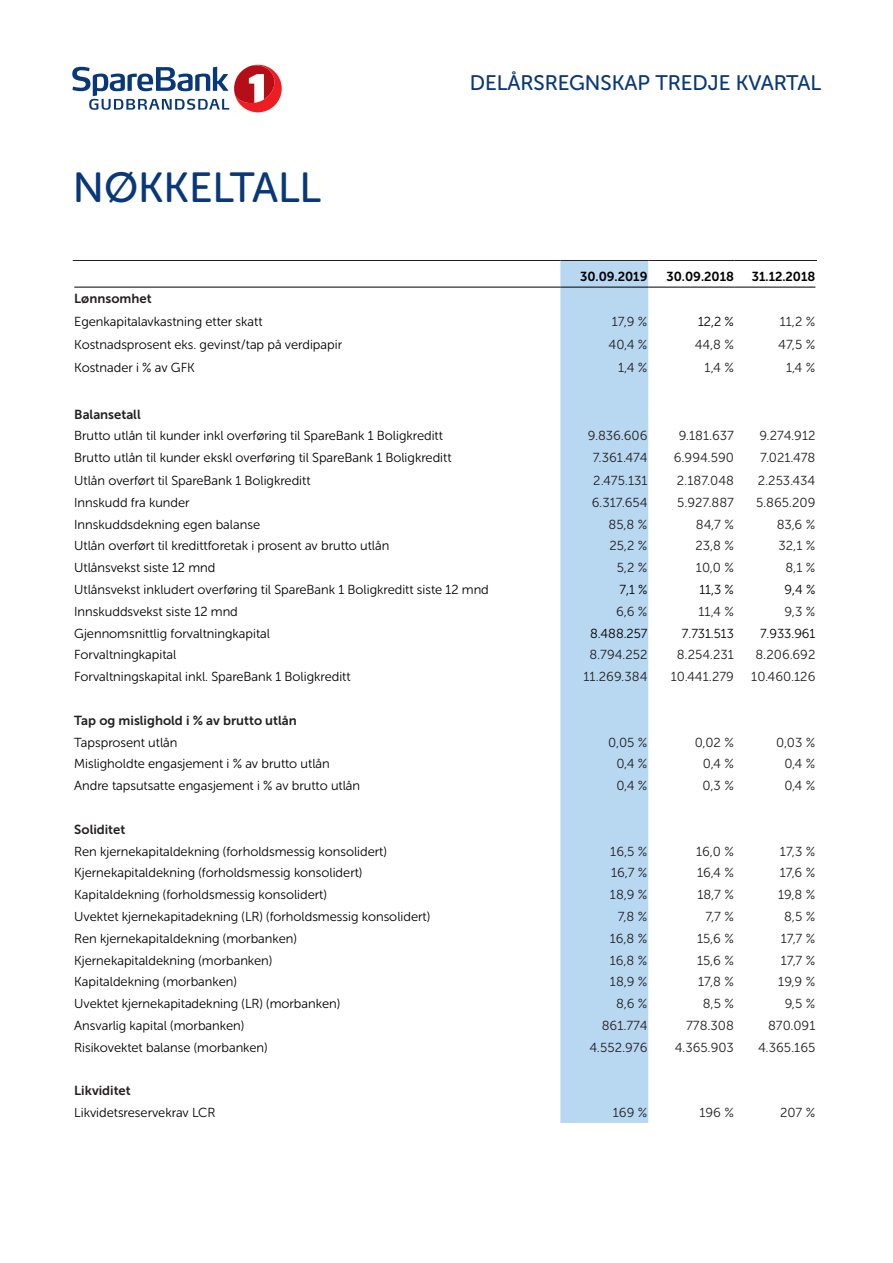
<style>
.page{position:relative;width:893px;height:1263px;background:#fff}
.page>*{position:absolute;margin:0;border:0;box-sizing:border-box;transform-origin:0 0}
.t1{font:42px "Museo Sans Rounded 500";color:#083879}
.t2{font:21px "Museo Sans Rounded 500";color:#083879}
.t3{font:13.05px "Museo Sans Rounded 300";color:#000001}
.t4{font:13.05px "Museo Sans 300";color:#231f20}
.t5{font:13.05px "Museo Sans 700";color:#231f20}
.t6{font:13.05px "Museo Sans Rounded 700";color:#000001}
</style>
<div class="page">
<svg style="left:72px;top:64px;width:210px;height:48px"></svg>
<div style="left:560px;top:261px;width:88px;height:862px;background:#b8d8f1"></div>
<hr style="left:73px;top:260px;width:487px;height:1px;background:#231f20">
<hr style="left:560px;top:260px;width:88px;height:1px;background:#231f20">
<hr style="left:648px;top:260px;width:87px;height:1px;background:#231f20">
<hr style="left:735px;top:260px;width:82px;height:1px;background:#231f20">
<hr style="left:74px;top:287px;width:486px;height:1px;background:#000001">
<hr style="left:560px;top:287px;width:88px;height:1px;background:#000001">
<hr style="left:648px;top:287px;width:87px;height:1px;background:#000001">
<hr style="left:735px;top:287px;width:80px;height:1px;background:#000001">
<h1 class="t1" style="left:73px;top:164px;width:250px">NØKKELTALL</h1>
<h2 class="t2" style="left:470px;top:71px;width:353px">DELÅRSREGNSKAP TREDJE KVARTAL</h2>
<p class="t6" style="left:580px;top:269px;width:69px">30.09.2019</p>
<p class="t6" style="left:666px;top:269px;width:69px">30.09.2018</p>
<p class="t6" style="left:752px;top:269px;width:65px">31.12.2018</p>
<p class="t5" style="left:74px;top:291px;width:79px">Lønnsomhet</p>
<p class="t3" style="left:74px;top:314px;width:190px">Egenkapitalavkastning etter skatt</p>
<p class="t4" style="left:612px;top:314px;width:37px">17,9 %</p>
<p class="t3" style="left:698px;top:314px;width:37px">12,2 %</p>
<p class="t4" style="left:780px;top:314px;width:37px">11,2 %</p>
<p class="t3" style="left:74px;top:337px;width:269px">Kostnadsprosent eks. gevinst/tap på verdipapir</p>
<p class="t4" style="left:609px;top:337px;width:40px">40,4 %</p>
<p class="t4" style="left:695px;top:337px;width:41px">44,8 %</p>
<p class="t4" style="left:778px;top:337px;width:39px">47,5 %</p>
<p class="t3" style="left:74px;top:360px;width:122px">Kostnader i % av GFK</p>
<p class="t4" style="left:618px;top:360px;width:31px">1,4 %</p>
<p class="t4" style="left:705px;top:360px;width:31px">1,4 %</p>
<p class="t4" style="left:786px;top:360px;width:31px">1,4 %</p>
<p class="t5" style="left:74px;top:407px;width:68px">Balansetall</p>
<p class="t3" style="left:74px;top:429px;width:370px">Brutto utlån til kunder inkl overføring til SpareBank 1 Boligkreditt</p>
<p class="t4" style="left:588px;top:429px;width:61px">9.836.606</p>
<p class="t4" style="left:679px;top:429px;width:57px">9.181.637</p>
<p class="t4" style="left:759px;top:429px;width:58px">9.274.912</p>
<p class="t3" style="left:74px;top:451px;width:379px">Brutto utlån til kunder ekskl overføring til SpareBank 1 Boligkreditt</p>
<p class="t4" style="left:593px;top:451px;width:56px">7.361.474</p>
<p class="t4" style="left:674px;top:451px;width:62px">6.994.590</p>
<p class="t4" style="left:760px;top:451px;width:57px">7.021.478</p>
<p class="t3" style="left:74px;top:473px;width:238px">Utlån overført til SpareBank 1 Boligkreditt</p>
<p class="t4" style="left:593px;top:473px;width:56px">2.475.131</p>
<p class="t4" style="left:677px;top:473px;width:59px">2.187.048</p>
<p class="t4" style="left:758px;top:473px;width:59px">2.253.434</p>
<p class="t3" style="left:74px;top:495px;width:117px">Innskudd fra kunder</p>
<p class="t4" style="left:592px;top:495px;width:57px">6.317.654</p>
<p class="t4" style="left:677px;top:495px;width:58px">5.927.887</p>
<p class="t4" style="left:756px;top:495px;width:61px">5.865.209</p>
<p class="t3" style="left:74px;top:517px;width:187px">Innskuddsdekning egen balanse</p>
<p class="t4" style="left:609px;top:517px;width:40px">85,8 %</p>
<p class="t4" style="left:696px;top:517px;width:40px">84,7 %</p>
<p class="t4" style="left:777px;top:517px;width:40px">83,6 %</p>
<p class="t3" style="left:74px;top:539px;width:317px">Utlån overført til kredittforetak i prosent av brutto utlån</p>
<p class="t4" style="left:609px;top:539px;width:40px">25,2 %</p>
<p class="t4" style="left:695px;top:539px;width:40px">23,8 %</p>
<p class="t4" style="left:778px;top:539px;width:39px">32,1 %</p>
<p class="t3" style="left:74px;top:561px;width:143px">Utlånsvekst siste 12 mnd</p>
<p class="t4" style="left:617px;top:561px;width:32px">5,2 %</p>
<p class="t4" style="left:696px;top:561px;width:40px">10,0 %</p>
<p class="t4" style="left:785px;top:561px;width:31px">8,1 %</p>
<p class="t3" style="left:74px;top:582px;width:416px">Utlånsvekst inkludert overføring til SpareBank 1 Boligkreditt siste 12 mnd</p>
<p class="t3" style="left:619px;top:582px;width:30px">7,1 %</p>
<p class="t3" style="left:699px;top:582px;width:36px">11,3 %</p>
<p class="t3" style="left:784px;top:582px;width:32px">9,4 %</p>
<p class="t3" style="left:74px;top:604px;width:165px">Innskuddsvekst siste 12 mnd</p>
<p class="t4" style="left:616px;top:604px;width:33px">6,6 %</p>
<p class="t4" style="left:699px;top:604px;width:37px">11,4 %</p>
<p class="t4" style="left:785px;top:604px;width:32px">9,3 %</p>
<p class="t3" style="left:74px;top:626px;width:197px">Gjennomsnittlig forvaltningkapital</p>
<p class="t3" style="left:590px;top:626px;width:59px">8.488.257</p>
<p class="t3" style="left:682px;top:626px;width:54px">7.731.513</p>
<p class="t3" style="left:760px;top:626px;width:57px">7.933.961</p>
<p class="t3" style="left:74px;top:648px;width:104px">Forvaltningkapital</p>
<p class="t4" style="left:590px;top:648px;width:59px">8.794.252</p>
<p class="t4" style="left:677px;top:648px;width:59px">8.254.231</p>
<p class="t4" style="left:756px;top:648px;width:61px">8.206.692</p>
<p class="t3" style="left:74px;top:670px;width:278px">Forvaltningskapital inkl. SpareBank 1 Boligkreditt</p>
<p class="t4" style="left:583px;top:670px;width:66px">11.269.384</p>
<p class="t4" style="left:671px;top:670px;width:65px">10.441.279</p>
<p class="t4" style="left:751px;top:670px;width:66px">10.460.126</p>
<p class="t5" style="left:74px;top:713px;width:224px">Tap og mislighold i % av brutto utlån</p>
<p class="t3" style="left:74px;top:735px;width:105px">Tapsprosent utlån</p>
<p class="t4" style="left:608px;top:735px;width:41px">0,05 %</p>
<p class="t4" style="left:695px;top:735px;width:41px">0,02 %</p>
<p class="t4" style="left:776px;top:735px;width:41px">0,03 %</p>
<p class="t3" style="left:74px;top:757px;width:257px">Misligholdte engasjement i % av brutto utlån</p>
<p class="t4" style="left:616px;top:757px;width:33px">0,4 %</p>
<p class="t4" style="left:703px;top:757px;width:33px">0,4 %</p>
<p class="t4" style="left:784px;top:757px;width:33px">0,4 %</p>
<p class="t3" style="left:74px;top:779px;width:287px">Andre tapsutsatte engasjement i % av brutto utlån</p>
<p class="t4" style="left:616px;top:779px;width:33px">0,4 %</p>
<p class="t4" style="left:703px;top:779px;width:33px">0,3 %</p>
<p class="t4" style="left:784px;top:779px;width:33px">0,4 %</p>
<p class="t5" style="left:74px;top:822px;width:53px">Soliditet</p>
<p class="t3" style="left:74px;top:844px;width:314px">Ren kjernekapitaldekning (forholdsmessig konsolidert)</p>
<p class="t4" style="left:610px;top:844px;width:39px">16,5 %</p>
<p class="t4" style="left:696px;top:844px;width:39px">16,0 %</p>
<p class="t4" style="left:780px;top:844px;width:37px">17,3 %</p>
<p class="t3" style="left:74px;top:866px;width:290px">Kjernekapitaldekning (forholdsmessig konsolidert)</p>
<p class="t4" style="left:611px;top:866px;width:38px">16,7 %</p>
<p class="t4" style="left:697px;top:866px;width:38px">16,4 %</p>
<p class="t4" style="left:780px;top:866px;width:37px">17,6 %</p>
<p class="t3" style="left:74px;top:888px;width:254px">Kapitaldekning (forholdsmessig konsolidert)</p>
<p class="t4" style="left:610px;top:888px;width:39px">18,9 %</p>
<p class="t4" style="left:697px;top:888px;width:38px">18,7 %</p>
<p class="t4" style="left:778px;top:888px;width:39px">19,8 %</p>
<p class="t3" style="left:74px;top:909px;width:357px">Uvektet kjernekapitadekning (LR) (forholdsmessig konsolidert)</p>
<p class="t4" style="left:618px;top:909px;width:31px">7,8 %</p>
<p class="t4" style="left:705px;top:909px;width:30px">7,7 %</p>
<p class="t4" style="left:784px;top:909px;width:33px">8,5 %</p>
<p class="t3" style="left:74px;top:931px;width:224px">Ren kjernekapitaldekning (morbanken)</p>
<p class="t4" style="left:610px;top:931px;width:39px">16,8 %</p>
<p class="t4" style="left:697px;top:931px;width:38px">15,6 %</p>
<p class="t4" style="left:781px;top:931px;width:36px">17,7 %</p>
<p class="t3" style="left:74px;top:953px;width:200px">Kjernekapitaldekning (morbanken)</p>
<p class="t4" style="left:610px;top:953px;width:39px">16,8 %</p>
<p class="t4" style="left:697px;top:953px;width:38px">15,6 %</p>
<p class="t4" style="left:781px;top:953px;width:36px">17,7 %</p>
<p class="t3" style="left:74px;top:975px;width:164px">Kapitaldekning (morbanken)</p>
<p class="t4" style="left:610px;top:975px;width:39px">18,9 %</p>
<p class="t4" style="left:698px;top:975px;width:37px">17,8 %</p>
<p class="t4" style="left:778px;top:975px;width:39px">19,9 %</p>
<p class="t3" style="left:74px;top:996px;width:267px">Uvektet kjernekapitadekning (LR) (morbanken)</p>
<p class="t4" style="left:616px;top:996px;width:33px">8,6 %</p>
<p class="t4" style="left:703px;top:996px;width:33px">8,5 %</p>
<p class="t4" style="left:785px;top:996px;width:32px">9,5 %</p>
<p class="t3" style="left:74px;top:1018px;width:172px">Ansvarlig kapital (morbanken)</p>
<p class="t4" style="left:602px;top:1018px;width:47px">861.774</p>
<p class="t4" style="left:686px;top:1018px;width:49px">778.308</p>
<p class="t4" style="left:768px;top:1018px;width:49px">870.091</p>
<p class="t3" style="left:74px;top:1040px;width:195px">Risikovektet balanse (morbanken)</p>
<p class="t4" style="left:589px;top:1040px;width:59px">4.552.976</p>
<p class="t4" style="left:675px;top:1040px;width:61px">4.365.903</p>
<p class="t4" style="left:758px;top:1040px;width:59px">4.365.165</p>
<p class="t5" style="left:74px;top:1083px;width:58px">Likviditet</p>
<p class="t3" style="left:74px;top:1105px;width:143px">Likvidetsreservekrav LCR</p>
<p class="t4" style="left:613px;top:1105px;width:36px">169 %</p>
<p class="t4" style="left:699px;top:1105px;width:36px">196 %</p>
<p class="t4" style="left:780px;top:1105px;width:37px">207 %</p>
</div>
